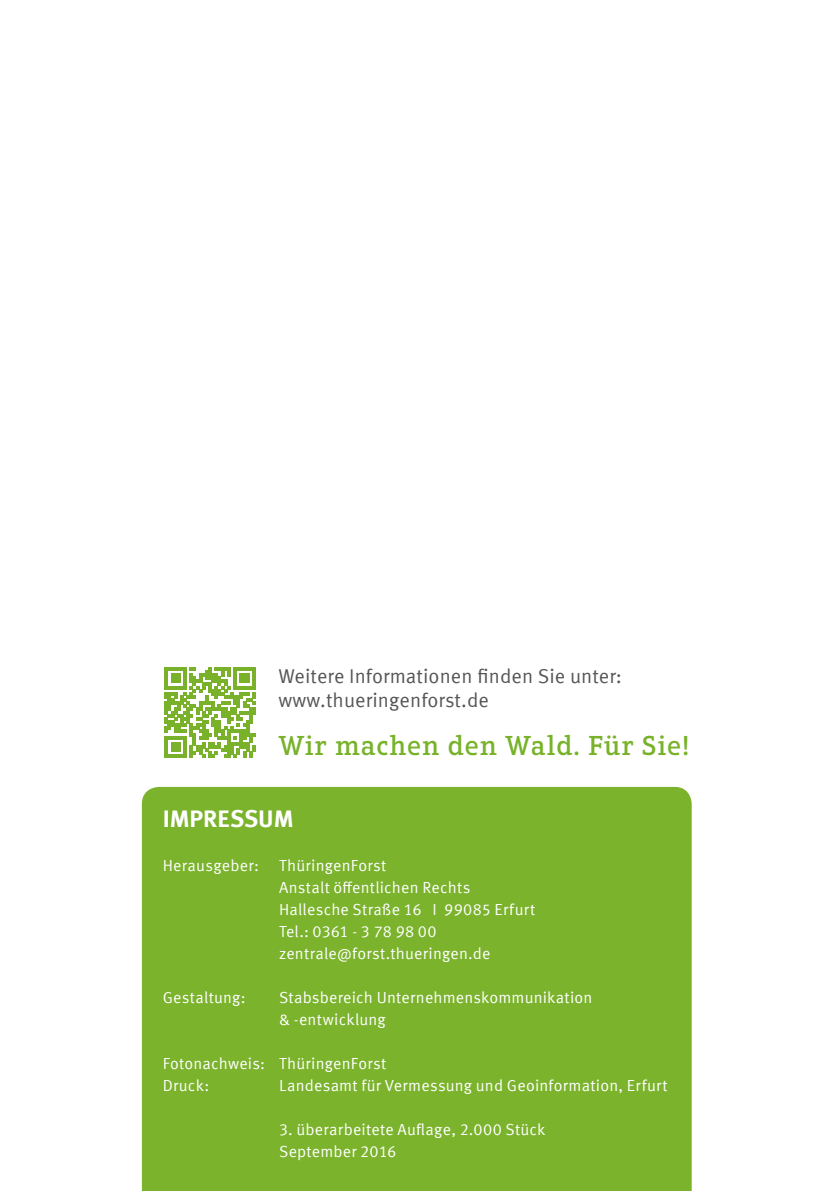
<style>
.page{position:relative;width:840px;height:1191px;background:#fff}
.page>*{position:absolute;margin:0;border:0;box-sizing:border-box;transform-origin:0 0}
.t1{font:500 28px "Aptifer Slab LT Pro";letter-spacing:.03em;color:#77b229}
.t2{font:700 24px "Meta Offc";color:#fff}
.t3{font:20px/24px "Meta Offc Norm";letter-spacing:.005em;color:#565656}
.t4{font:16px/22px "Meta Offc Norm";letter-spacing:.015em;color:#fff}
</style>
<div class="page">
<div style="left:142px;top:787px;width:549px;height:404px;background:#7bb32d"></div>
<svg style="left:165px;top:667px;width:90px;height:91px"></svg>
<p class="t3" style="left:278px;top:664px;width:345px">Weitere Informationen finden Sie unter: www.thueringenforst.de</p>
<h1 class="t1" style="left:278px;top:729px;width:412px">Wir machen den Wald. Für Sie!</h1>
<h2 class="t2" style="left:163px;top:804px;width:132px">IMPRESSUM</h2>
<p class="t4" style="left:163px;top:855px;width:98px">Herausgeber:</p>
<p class="t4" style="left:279px;top:855px;width:257px">ThüringenForst<br>Anstalt öffentlichen Rechts<br>Hallesche Straße 16 I 99085 Erfurt<br>Tel.: 0361 - 3 78 98 00 zentrale@forst.thueringen.de</p>
<p class="t4" style="left:163px;top:987px;width:84px">Gestaltung:</p>
<p class="t4" style="left:279px;top:987px;width:315px">Stabsbereich Unternehmenskommunikation &amp; -entwicklung</p>
<p class="t4" style="left:163px;top:1053px;width:225px">Fotonachweis: ThüringenForst<br>Druck:</p>
<p class="t4" style="left:279px;top:1075px;width:390px">Landesamt für Vermessung und Geoinformation, Erfurt</p>
<p class="t4" style="left:279px;top:1119px;width:268px">3. überarbeitete Auflage, 2.000 Stück<br>September 2016</p>
</div>
